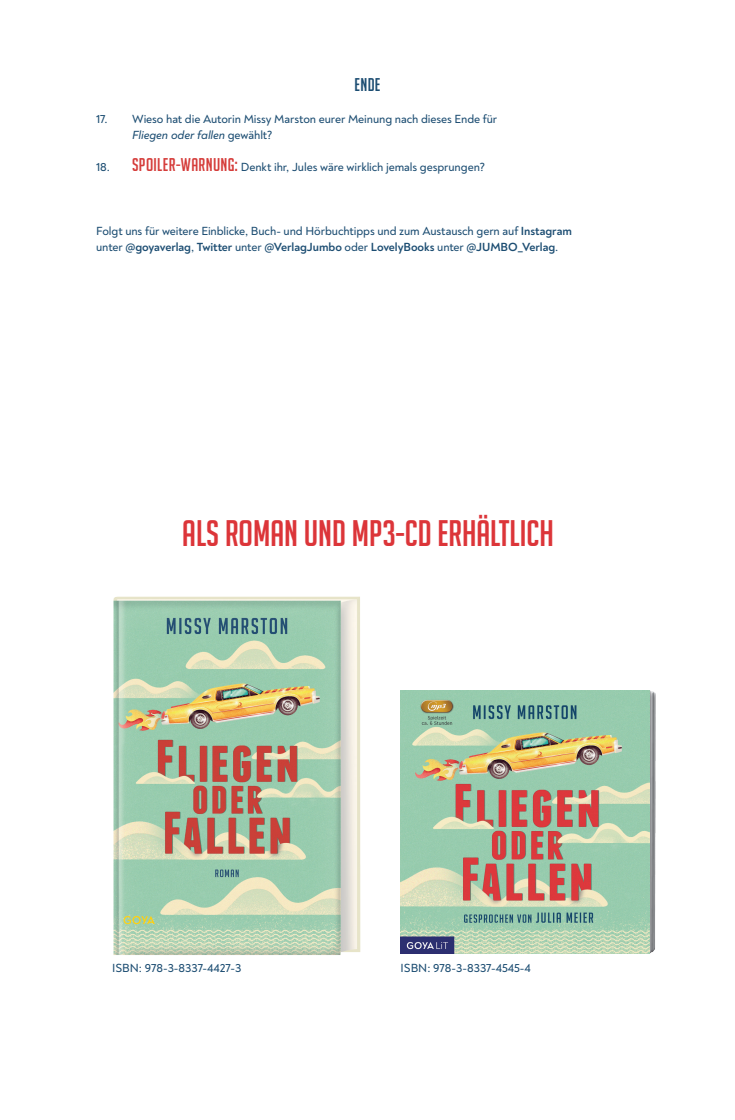
<style>
.page{position:relative;width:735px;height:1120px;background:#fff}
.page>*{position:absolute;margin:0;border:0;box-sizing:border-box;transform-origin:0 0}
.t1{font:36px "Big Noodle Titling";color:#dc3539}
.t2{font:18px "Big Noodle Titling";color:#1c4d72}
.t3{font:500 12px/16px "Noah";letter-spacing:-.005em;color:#1c4d72}
.s1{font-style:italic}
.s2{font-family:"Big Noodle Titling";font-weight:400;font-size:18px;color:#d53c3a}
.s3{font-weight:700}
</style>
<div class="page">
<img style="left:113px;top:596px;width:248px;height:359px">
<img style="left:400px;top:690px;width:249px;height:263px">
<h2 class="t2" style="left:354px;top:75px;width:27px">ENDE</h2>
<p class="t3" style="left:132px;top:111px;width:366px;text-indent:-36px">17. Wieso hat die Autorin Missy Marston eurer Meinung nach dieses Ende für<br><span class="s1">Fliegen oder fallen</span> gewählt?</p>
<p class="t3" style="left:96px;top:159px;width:390px">18. <span class="s2">SPOILER-WARNUNG:</span> Denkt ihr, Jules wäre wirklich jemals gesprungen?</p>
<p class="t3" style="left:96px;top:223px;width:477px">Folgt uns für weitere Einblicke, Buch- und Hörbuchtipps und zum Austausch gern auf <span class="s3">Instagram </span>unter <span class="s3">@goyaverlag</span>, <span class="s3">Twitter</span> unter <span class="s3">@VerlagJumbo</span> oder <span class="s3">LovelyBooks</span> unter <span class="s3">@JUMBO_Verlag</span>.</p>
<h1 class="t1" style="left:182px;top:514px;width:373px">ALS ROMAN UND MP3-CD ERHÄLTLICH</h1>
<p class="t3" style="left:112px;top:960px;width:131px">ISBN: 978-3-8337-4427-3</p>
<p class="t3" style="left:400px;top:960px;width:132px">ISBN: 978-3-8337-4545-4</p>
</div>
